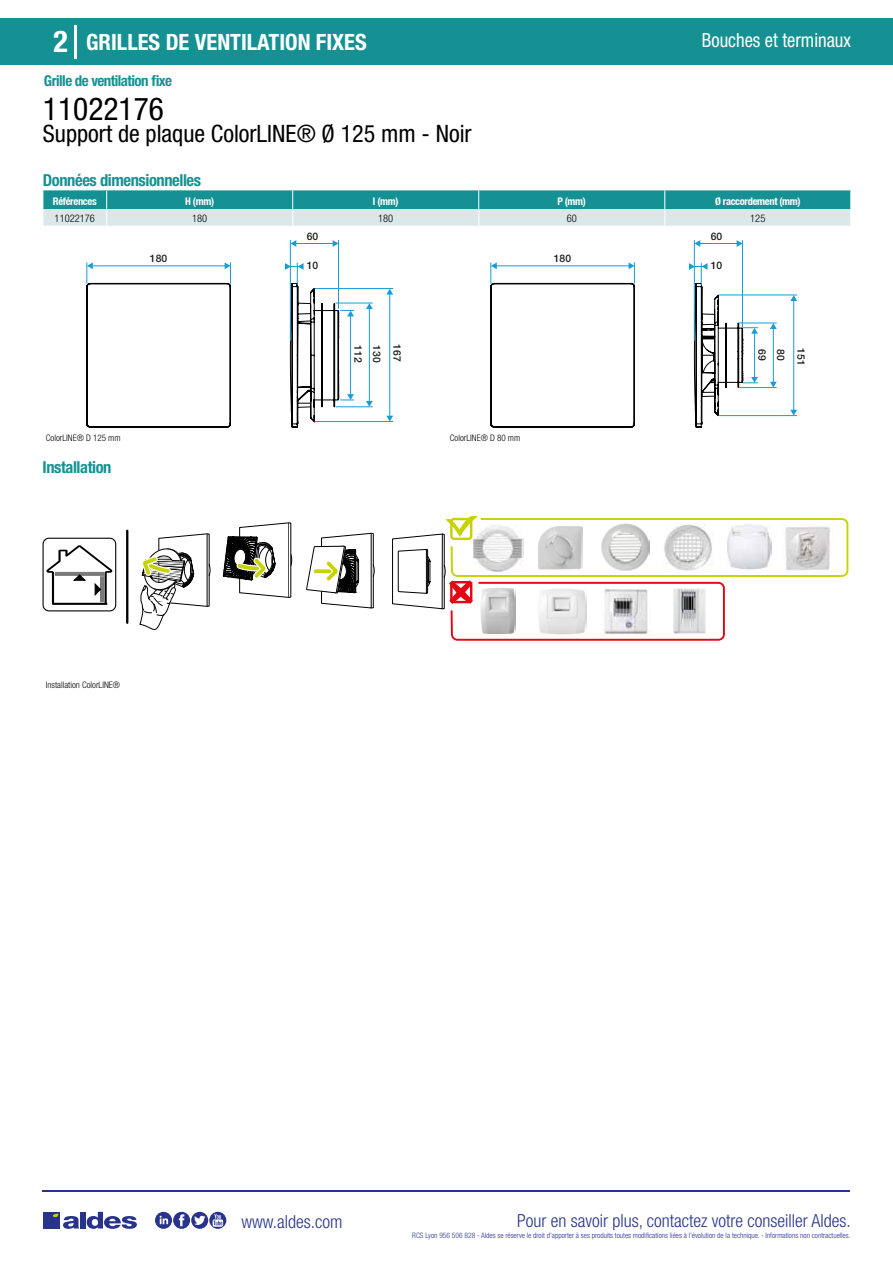
<style>
.page{position:relative;width:893px;height:1263px;background:#fff}
.page>*{position:absolute;margin:0;border:0;box-sizing:border-box;transform-origin:0 0}
.t1{font:condensed 31.5px "Helvetica Neue LT Std";color:#000}
.t2{font:700 condensed 30px "Helvetica Neue LT Std";color:#fff}
.t3{font:condensed 24px "Helvetica Neue LT Std";color:#000}
.t4{font:700 condensed 22.5px "Helvetica Neue LT Std";color:#fff}
.t5{font:condensed 19.5px "Helvetica Neue LT Std";color:#fff;scale:.95 1}
.t6{font:300 condensed 18px "Helvetica Neue";color:#28348b}
.t7{font:700 condensed 16.5px "Helvetica Neue LT Std";letter-spacing:-.025em;color:#169193}
.t8{font:700 condensed 15px "Helvetica Neue LT Std";letter-spacing:-.035em;color:#169193}
.t9{font:700 condensed 10.5px "Helvetica Neue";letter-spacing:-.03em;color:#fff}
.t10{font:300 condensed 10.5px "Helvetica Neue";color:#000}
.t11{font:500 10.35px "Helvetica Neue";color:#1d1d1b}
.t12{font:300 condensed 9px "Helvetica Neue";color:#000}
.t13{font:300 condensed 7.5px "Helvetica Neue";color:#28348b}
</style>
<div class="page">
<div style="left:0;top:18px;width:893px;height:46px;background:#169193"></div>
<hr style="left:74px;top:25px;width:2px;height:33px;background:#fff">
<hr style="left:43px;top:1190px;width:807px;height:1px;background:#28348b">
<svg style="left:155px;top:1212px;width:71px;height:17px"></svg>
<div style="left:43px;top:1212px;width:17px;height:16px;background:#28348b"></div>
<div style="left:80px;top:1212px;width:6px;height:16px;background:#28348b"></div>
<svg style="left:87px;top:1212px;width:50px;height:17px"></svg>
<svg style="left:53px;top:1213px;width:26px;height:16px"></svg>
<svg style="left:43px;top:190px;width:808px;height:36px;background:#76bbbd"></svg>
<svg style="left:87px;top:240px;width:252px;height:187px"></svg>
<hr style="left:92px;top:266px;width:134px;height:1px;background:#189cd8">
<svg style="left:225px;top:262px;width:6px;height:21px"></svg>
<svg style="left:87px;top:262px;width:6px;height:21px"></svg>
<hr style="left:295px;top:243px;width:39px;height:1px;background:#189cd8">
<svg style="left:333px;top:240px;width:5px;height:7px"></svg>
<svg style="left:291px;top:240px;width:5px;height:7px"></svg>
<hr style="left:338px;top:240px;width:1px;height:69px;background:#189cd8">
<hr style="left:290px;top:240px;width:1px;height:101px;background:#189cd8">
<svg style="left:285px;top:263px;width:19px;height:22px"></svg>
<hr style="left:389px;top:294px;width:1px;height:123px;background:#189cd8">
<svg style="left:386px;top:416px;width:7px;height:5px"></svg>
<svg style="left:386px;top:289px;width:7px;height:6px"></svg>
<hr style="left:314px;top:421px;width:79px;height:1px;background:#189cd8">
<hr style="left:314px;top:288px;width:79px;height:1px;background:#189cd8">
<hr style="left:369px;top:308px;width:1px;height:94px;background:#189cd8">
<svg style="left:366px;top:401px;width:7px;height:5px"></svg>
<svg style="left:366px;top:304px;width:7px;height:5px"></svg>
<hr style="left:336px;top:406px;width:37px;height:1px;background:#189cd8">
<hr style="left:336px;top:303px;width:37px;height:1px;background:#189cd8">
<hr style="left:350px;top:315px;width:1px;height:80px;background:#189cd8">
<svg style="left:340px;top:394px;width:14px;height:7px"></svg>
<svg style="left:340px;top:310px;width:14px;height:6px"></svg>
<svg style="left:490px;top:240px;width:256px;height:187px"></svg>
<hr style="left:496px;top:266px;width:134px;height:1px;background:#189cd8">
<svg style="left:629px;top:262px;width:6px;height:21px"></svg>
<svg style="left:490px;top:262px;width:7px;height:21px"></svg>
<hr style="left:699px;top:243px;width:39px;height:1px;background:#189cd8">
<svg style="left:737px;top:240px;width:5px;height:7px"></svg>
<svg style="left:695px;top:240px;width:5px;height:7px"></svg>
<hr style="left:742px;top:240px;width:1px;height:88px;background:#189cd8">
<hr style="left:694px;top:240px;width:1px;height:101px;background:#189cd8">
<svg style="left:689px;top:263px;width:18px;height:22px"></svg>
<hr style="left:793px;top:300px;width:1px;height:111px;background:#189cd8">
<svg style="left:790px;top:410px;width:7px;height:5px"></svg>
<svg style="left:790px;top:296px;width:7px;height:5px"></svg>
<hr style="left:718px;top:415px;width:79px;height:1px;background:#189cd8">
<hr style="left:718px;top:295px;width:79px;height:1px;background:#189cd8">
<hr style="left:773px;top:328px;width:1px;height:55px;background:#189cd8">
<svg style="left:770px;top:382px;width:7px;height:5px"></svg>
<svg style="left:770px;top:324px;width:7px;height:5px"></svg>
<hr style="left:739px;top:387px;width:38px;height:1px;background:#189cd8">
<hr style="left:739px;top:323px;width:38px;height:1px;background:#189cd8">
<hr style="left:754px;top:333px;width:1px;height:45px;background:#189cd8">
<svg style="left:743px;top:377px;width:15px;height:7px"></svg>
<svg style="left:743px;top:327px;width:15px;height:7px"></svg>
<div style="left:43px;top:538px;width:73px;height:73px;border:1px solid #000;border-radius:6px"></div>
<svg style="left:46px;top:545px;width:67px;height:60px"></svg>
<hr style="left:126px;top:531px;width:2px;height:92px;background:#000">
<svg style="left:139px;top:533px;width:71px;height:97px"></svg>
<svg style="left:223px;top:522px;width:69px;height:76px"></svg>
<svg style="left:306px;top:533px;width:69px;height:75px"></svg>
<svg style="left:392px;top:516px;width:456px;height:125px"></svg>
<h2 class="t2" style="left:54px;top:24px;width:16px">2</h2>
<h3 class="t4" style="left:86px;top:28px;width:282px">GRILLES DE VENTILATION FIXES</h3>
<h3 class="t5" style="left:702px;top:29px;width:158px">Bouches et terminaux</h3>
<h3 class="t8" style="left:44px;top:71px;width:130px">Grille de ventilation fixe</h3>
<h1 class="t1" style="left:43px;top:91px;width:122px">11022176</h1>
<h3 class="t3" style="left:43px;top:120px;width:430px">Support de plaque ColorLINE® Ø 125 mm - Noir</h3>
<h3 class="t7" style="left:43px;top:170px;width:160px">Données dimensionnelles</h3>
<h3 class="t9" style="left:53px;top:195px;width:45px">Références</h3>
<h3 class="t9" style="left:185px;top:195px;width:30px">H (mm)</h3>
<h3 class="t9" style="left:373px;top:195px;width:27px">l (mm)</h3>
<h3 class="t9" style="left:557px;top:195px;width:30px">P (mm)</h3>
<h3 class="t9" style="left:715px;top:195px;width:87px">Ø raccordement (mm)</h3>
<h3 class="t10" style="left:55px;top:212px;width:42px">11022176</h3>
<h3 class="t10" style="left:192px;top:212px;width:17px">180</h3>
<h3 class="t10" style="left:378px;top:212px;width:17px">180</h3>
<h3 class="t10" style="left:567px;top:212px;width:12px">60</h3>
<h3 class="t10" style="left:750px;top:212px;width:17px">125</h3>
<h3 class="t11" style="left:150px;top:252px;width:19px">180</h3>
<h3 class="t11" style="left:307px;top:230px;width:13px">60</h3>
<h3 class="t11" style="left:307px;top:259px;width:13px">10</h3>
<h3 class="t11" style="left:711px;top:230px;width:13px">60</h3>
<h3 class="t11" style="left:711px;top:259px;width:13px">10</h3>
<h3 class="t11" style="left:554px;top:252px;width:19px">180</h3>
<h3 class="t11" style="left:364px;top:345px;width:19px;rotate:90deg">112</h3>
<h3 class="t11" style="left:383px;top:345px;width:19px;rotate:90deg">130</h3>
<h3 class="t11" style="left:403px;top:344px;width:19px;rotate:90deg">167</h3>
<p class="t12" style="left:46px;top:433px;width:76px">ColorLINE® D 125 mm</p>
<p class="t12" style="left:450px;top:433px;width:72px">ColorLINE® D 80 mm</p>
<h3 class="t7" style="left:43px;top:457px;width:70px">Installation</h3>
<p class="t12" style="left:46px;top:680px;width:76px">Installation ColorLINE®</p>
<h3 class="t11" style="left:768px;top:349px;width:13px;rotate:90deg">69</h3>
<h3 class="t11" style="left:787px;top:349px;width:13px;rotate:90deg">80</h3>
<h3 class="t11" style="left:807px;top:348px;width:19px;rotate:90deg">151</h3>
<h3 class="t6" style="left:241px;top:1211px;width:102px">www.aldes.com</h3>
<h3 class="t6" style="left:517px;top:1211px;width:335px">Pour en savoir plus, contactez votre conseiller Aldes.</h3>
<p class="t13" style="left:412px;top:1230px;width:440px">RCS Lyon 956 506 828 - Aldes se réserve le droit d’apporter à ses produits toutes modifications liées à l’évolution de la technique. - Informations non contractuelles.</p>
</div>
